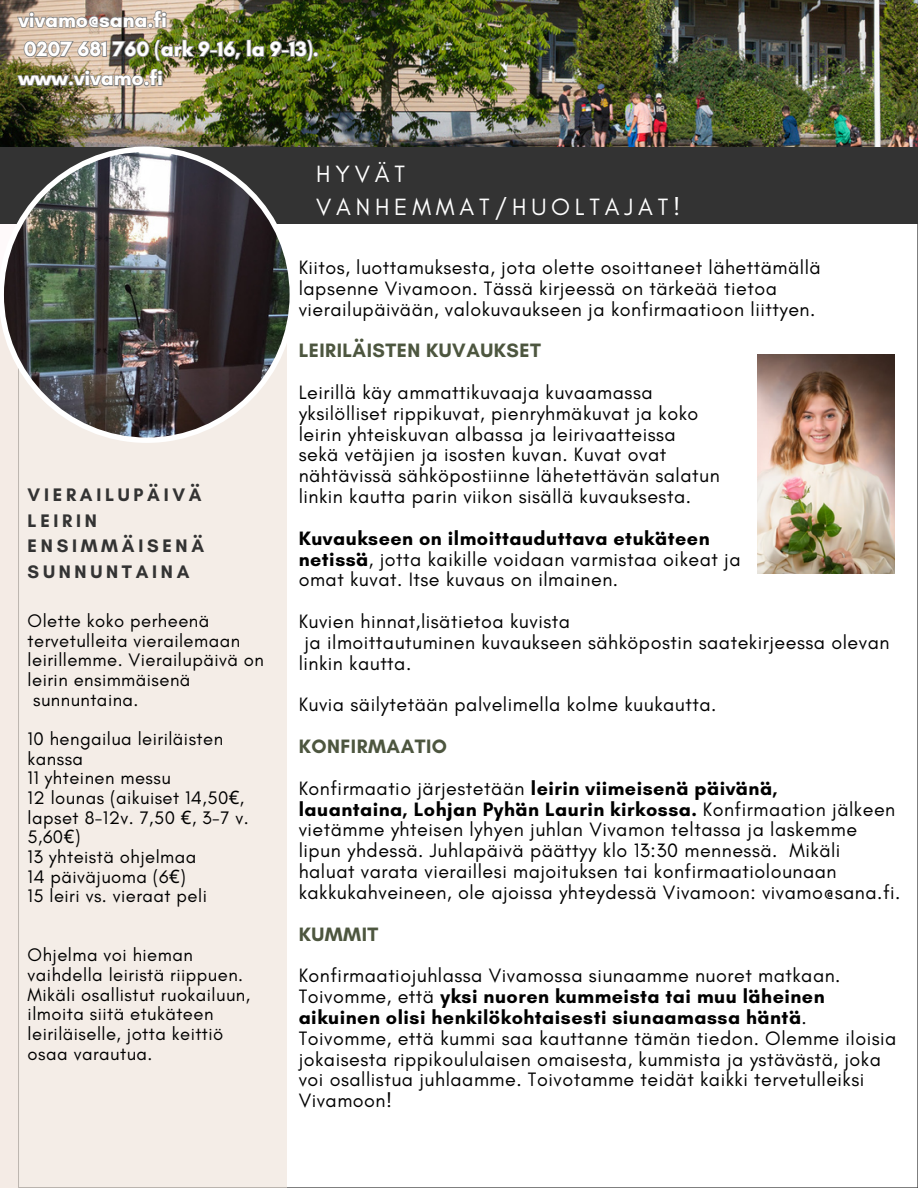
<style>
.page{position:relative;width:918px;height:1188px;background:#fff}
.page>*{position:absolute;margin:0;border:0;box-sizing:border-box;transform-origin:0 0}
.t1{font:24px/32.7px "Glacial Indifference";letter-spacing:.2em;color:#fff}
.t2{font:700 21.15px/29.2px "Glacial Indifference";color:#fff}
.t3{font:19.8px/20.9px "Glacial Indifference";letter-spacing:.025em;color:#000}
.t4{font:700 19.8px "Glacial Indifference";letter-spacing:.025em;color:#4d563f}
.t5{font:18.45px/19.6px "Glacial Indifference";letter-spacing:.025em;color:#000}
.t6{font:700 18.45px/25.5px "Glacial Indifference";letter-spacing:.2em;color:#333}
.s1{font-family:"Noto Sans"}
.s2{font-weight:700}
</style>
<div class="page">
<div style="left:0;top:291px;width:287px;height:897px;background:#f4ede7"></div>
<img style="left:0;top:0;width:918px;height:147px">
<div style="left:0;top:147px;width:918px;height:77px;background:#333"></div>
<img style="left:0;top:146px;width:295px;height:297px">
<img style="left:758px;top:355px;width:137px;height:219px">
<svg style="left:16px;top:9px;width:152px;height:20px;background:#af9f92"></svg>
<img style="left:16px;top:38px;width:304px;height:50px">
<h4 class="t2" style="left:18px;top:5px;width:302px">vivamo@sana.fi<br>0207 681 760 (ark 9-16, la 9-13). www.vivamo.fi</h4>
<h5 class="t6" style="left:28px;top:482px;width:178px">VIERAILUPÄIVÄ<br>LEIRIN<br>ENSIMMÄISENÄ<br>SUNNUNTAINA</h5>
<h2 class="t5" style="left:28px;top:611px;width:238px">Olette koko perheenä tervetulleita vierailemaan leirillemme. Vierailupäivä on leirin ensimmäisenä</h2>
<h4 class="t5" style="left:33px;top:689px;width:107px">sunnuntaina.</h4>
<h4 class="t5" style="left:28px;top:729px;width:197px">10 hengailua leiriläisten kanssa</h4>
<h4 class="t5" style="left:28px;top:768px;width:145px">11 yhteinen messu</h4>
<h4 class="t5" style="left:28px;top:788px;width:218px">12 lounas (aikuiset 14,50<span class="s1">€</span>,</h4>
<h2 class="t5" style="left:28px;top:807px;width:223px">lapset 8-12v. 7,50 <span class="s1">€</span>, 3-7 v.<br>5,60<span class="s1">€</span>)</h2>
<h4 class="t5" style="left:28px;top:847px;width:170px">13 yhteistä ohjelmaa</h4>
<h2 class="t5" style="left:28px;top:866px;width:160px">14 päiväjuoma (6<span class="s1">€</span>)</h2>
<h4 class="t5" style="left:28px;top:886px;width:181px">15 leiri vs. vieraat peli</h4>
<p class="t5" style="left:28px;top:945px;width:224px">Ohjelma voi hieman vaihdella leiristä riippuen.<br>Mikäli osallistut ruokailuun, ilmoita siitä etukäteen leiriläiselle, jotta keittiö osaa varautua.</p>
<h1 class="t1" style="left:316px;top:158px;width:366px">HYVÄT<br>VANHEMMAT/HUOLTAJAT!</h1>
<p class="t3" style="left:299px;top:257px;width:524px">Kiitos, luottamuksesta, jota olette osoittaneet lähettämällä lapsenne Vivamoon. Tässä kirjeessä on tärkeää tietoa vierailupäivään, valokuvaukseen ja konfirmaatioon liittyen.</p>
<p class="t4" style="left:299px;top:338px;width:244px">LEIRILÄISTEN KUVAUKSET</p>
<p class="t3" style="left:299px;top:382px;width:423px">Leirillä käy ammattikuvaaja kuvaamassa yksilölliset rippikuvat, pienryhmäkuvat ja koko leirin yhteiskuvan albassa ja leirivaatteissa sekä vetäjien ja isosten kuvan. Kuvat ovat nähtävissä sähköpostiinne lähetettävän salatun linkin kautta parin viikon sisällä kuvauksesta.</p>
<p class="t3" style="left:299px;top:527px;width:443px"><span class="s2">Kuvaukseen on ilmoittauduttava etukäteen netissä</span>, jotta kaikille voidaan varmistaa oikeat ja omat kuvat. Itse kuvaus on ilmainen.</p>
<p class="t3" style="left:299px;top:611px;width:592px">Kuvien hinnat,lisätietoa kuvista<br>ja ilmoittautuminen kuvaukseen sähköpostin saatekirjeessa olevan linkin kautta.</p>
<p class="t3" style="left:299px;top:694px;width:419px">Kuvia säilytetään palvelimella kolme kuukautta.</p>
<p class="t4" style="left:299px;top:734px;width:150px">KONFIRMAATIO</p>
<p class="t3" style="left:299px;top:777px;width:603px">Konfirmaatio järjestetään <span class="s2">leirin viimeisenä päivänä,<br>lauantaina, Lohjan Pyhän Laurin kirkossa.</span> Konfirmaation jälkeen vietämme yhteisen lyhyen juhlan Vivamon teltassa ja laskemme lipun yhdessä. Juhlapäivä päättyy klo 13:30 mennessä. Mikäli haluat varata vieraillesi majoituksen tai konfirmaatiolounaan kakkukahveineen, ole ajoissa yhteydessä Vivamoon: vivamo@sana.fi.</p>
<p class="t4" style="left:299px;top:922px;width:81px">KUMMIT</p>
<p class="t3" style="left:299px;top:965px;width:599px">Konfirmaatiojuhlassa Vivamossa siunaamme nuoret matkaan.<br>Toivomme, että <span class="s2">yksi nuoren kummeista tai muu läheinen aikuinen olisi henkilökohtaisesti siunaamassa häntä</span>.<br>Toivomme, että kummi saa kauttanne tämän tiedon. Olemme iloisia jokaisesta rippikoululaisen omaisesta, kummista ja ystävästä, joka voi osallistua juhlaamme. Toivotamme teidät kaikki tervetulleiksi Vivamoon!</p>
</div>
